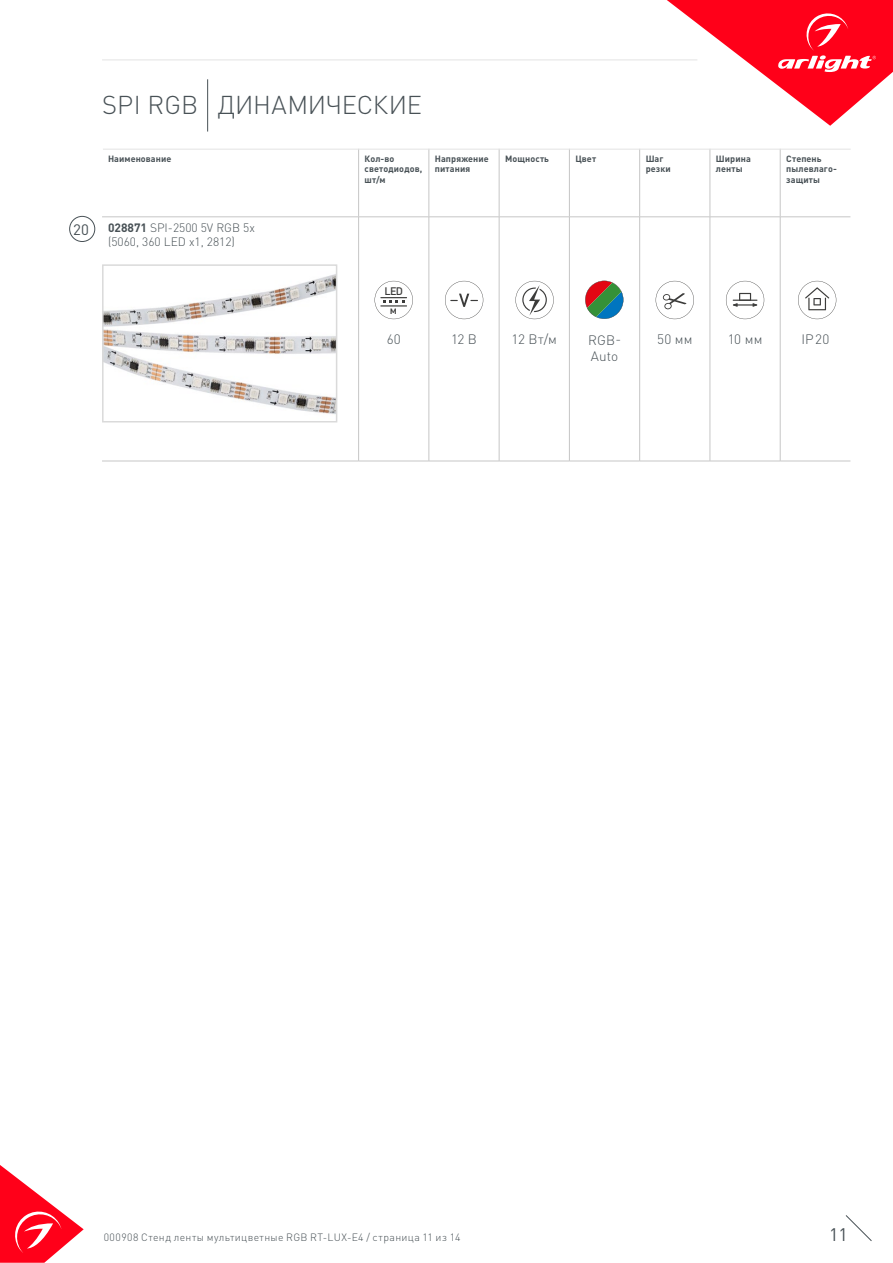
<style>
.page{position:relative;width:893px;height:1263px;background:#fff}
.page>*{position:absolute;margin:0;border:0;box-sizing:border-box;transform-origin:0 0}
.t1{font:300 25.5px "DIN Pro";color:#485156}
.t2{font:18px "DIN Pro";color:#485156}
.t3{font:15px "DIN Pro";color:#485156}
.t4{font:300 13.5px/16.2px "DIN Pro";letter-spacing:.02em;color:#485156}
.t5{font:300 12px/14.4px "DIN Pro";color:#485156}
.t6{font:500 10.8px/19.4px "DIN Pro";color:#3c3c3b;text-align:center}
.t7{font:300 10.5px "DIN Pro";letter-spacing:.04em;color:#485156}
.t8{font:700 9px/10.8px "DIN Pro";letter-spacing:.01em;color:#485156}
.s1{font-weight:700}
</style>
<div class="page">
<svg style="left:0;top:1165px;width:84px;height:98px"></svg>
<svg style="left:845px;top:1215px;width:27px;height:26px"></svg>
<svg style="left:667px;top:0;width:226px;height:126px"></svg>
<hr style="left:102px;top:60px;width:595px;height:1px;background:#e3e3e3">
<svg style="left:585px;top:281px;width:38px;height:38px"></svg>
<hr style="left:358px;top:149px;width:1px;height:68px;background:#c6c6c6">
<hr style="left:429px;top:149px;width:1px;height:68px;background:#c6c6c6">
<hr style="left:499px;top:149px;width:1px;height:68px;background:#c6c6c6">
<hr style="left:569px;top:149px;width:1px;height:68px;background:#c6c6c6">
<hr style="left:639px;top:149px;width:1px;height:68px;background:#c6c6c6">
<hr style="left:710px;top:149px;width:1px;height:68px;background:#c6c6c6">
<hr style="left:780px;top:149px;width:1px;height:68px;background:#c6c6c6">
<hr style="left:102px;top:217px;width:257px;height:1px;background:#c6c6c6">
<hr style="left:359px;top:217px;width:70px;height:1px;background:#c6c6c6">
<hr style="left:358px;top:217px;width:1px;height:244px;background:#c6c6c6">
<hr style="left:429px;top:217px;width:70px;height:1px;background:#c6c6c6">
<hr style="left:429px;top:217px;width:1px;height:244px;background:#c6c6c6">
<hr style="left:499px;top:217px;width:70px;height:1px;background:#c6c6c6">
<hr style="left:499px;top:217px;width:1px;height:244px;background:#c6c6c6">
<hr style="left:569px;top:217px;width:71px;height:1px;background:#c6c6c6">
<hr style="left:569px;top:217px;width:1px;height:244px;background:#c6c6c6">
<hr style="left:640px;top:217px;width:70px;height:1px;background:#c6c6c6">
<hr style="left:639px;top:217px;width:1px;height:244px;background:#c6c6c6">
<hr style="left:710px;top:217px;width:70px;height:1px;background:#c6c6c6">
<hr style="left:710px;top:217px;width:1px;height:244px;background:#c6c6c6">
<hr style="left:780px;top:217px;width:70px;height:1px;background:#c6c6c6">
<hr style="left:780px;top:217px;width:1px;height:244px;background:#c6c6c6">
<hr style="left:102px;top:461px;width:257px;height:1px;background:#c6c6c6">
<hr style="left:359px;top:461px;width:70px;height:1px;background:#c6c6c6">
<hr style="left:429px;top:461px;width:70px;height:1px;background:#c6c6c6">
<hr style="left:499px;top:461px;width:70px;height:1px;background:#c6c6c6">
<hr style="left:569px;top:461px;width:71px;height:1px;background:#c6c6c6">
<hr style="left:640px;top:461px;width:70px;height:1px;background:#c6c6c6">
<hr style="left:710px;top:461px;width:70px;height:1px;background:#c6c6c6">
<hr style="left:780px;top:461px;width:70px;height:1px;background:#c6c6c6">
<hr style="left:103px;top:149px;width:748px;height:1px;background:#e3e3e3">
<img style="left:105px;top:274px;width:229px;height:140px">
<div style="left:102px;top:264px;width:235px;height:158px;border:2px solid #dadada"></div>
<svg style="left:798px;top:281px;width:38px;height:38px"></svg>
<svg style="left:515px;top:281px;width:39px;height:38px"></svg>
<svg style="left:445px;top:281px;width:38px;height:38px"></svg>
<svg style="left:375px;top:281px;width:38px;height:38px"></svg>
<svg style="left:726px;top:281px;width:38px;height:38px"></svg>
<svg style="left:656px;top:281px;width:38px;height:38px"></svg>
<hr style="left:207px;top:79px;width:1px;height:53px;background:#485156">
<div style="left:69px;top:216px;width:26px;height:26px;border:1px solid #485156;border-radius:50%"></div>
<h3 class="t3" style="left:73px;top:219px;width:17px">20</h3>
<h1 class="t1" style="left:102px;top:87px;width:321px">SPI RGB ДИНАМИЧЕСКИЕ</h1>
<p class="t8" style="left:108px;top:153px;width:65px">Наименование</p>
<p class="t8" style="left:365px;top:153px;width:59px">Кол-во светодиодов, шт/м</p>
<p class="t8" style="left:435px;top:153px;width:55px">Напряжение питания</p>
<p class="t8" style="left:505px;top:153px;width:45px">Мощность</p>
<p class="t8" style="left:575px;top:153px;width:22px">Цвет</p>
<p class="t8" style="left:646px;top:153px;width:27px">Шаг резки</p>
<p class="t8" style="left:716px;top:153px;width:36px">Ширина ленты</p>
<p class="t8" style="left:786px;top:153px;width:52px">Степень пылевлаго&shy;защиты</p>
<h3 class="t5" style="left:108px;top:220px;width:148px"><span class="s1">028871</span> SPI-2500 5V RGB 5x (5060, 360 LED x1, 2812)</h3>
<p class="t6" style="left:384px;top:281px;width:20px">LED м</p>
<h3 class="t4" style="left:387px;top:331px;width:15px">60</h3>
<h3 class="t4" style="left:451px;top:331px;width:27px">12 В</h3>
<h3 class="t4" style="left:512px;top:331px;width:47px">12 Вт/м</h3>
<h3 class="t4" style="left:588px;top:331px;width:35px">RGB-<br>Auto</h3>
<h3 class="t4" style="left:657px;top:331px;width:37px">50 мм</h3>
<h3 class="t4" style="left:728px;top:331px;width:36px">10 мм</h3>
<h3 class="t4" style="left:801px;top:331px;width:30px">IP20</h3>
<p class="t7" style="left:104px;top:1230px;width:358px">000908 Стенд ленты мультицветные RGB RT-LUX-E4 / страница 11 из 14</p>
<h2 class="t2" style="left:829px;top:1222px;width:20px">11</h2>
</div>
